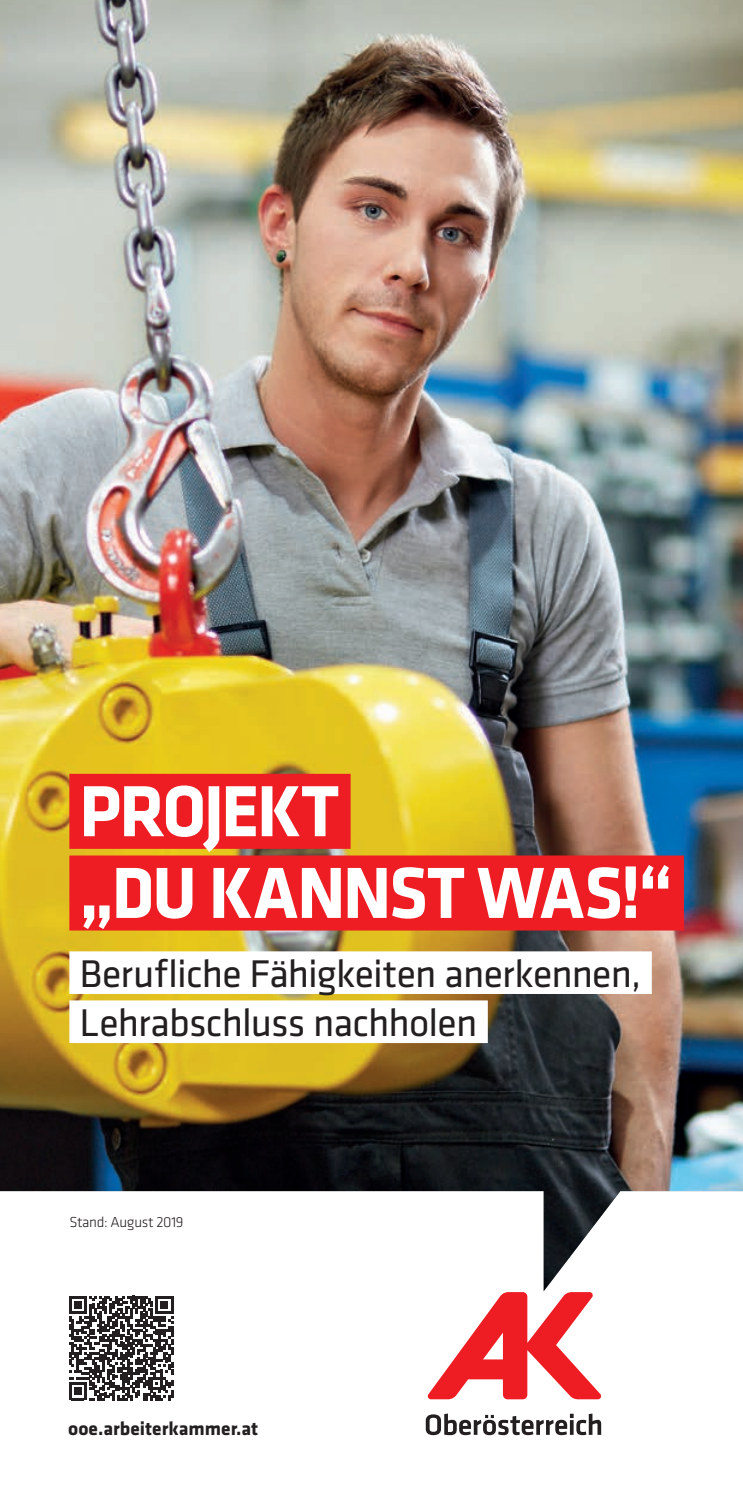
<style>
.page{position:relative;width:743px;height:1488px;background:#fff}
.page>*{position:absolute;margin:0;border:0;box-sizing:border-box;transform-origin:0 0}
.t1{font:700 75px/81.8px "Klavika Basic";letter-spacing:-.03em;color:#fff;scale:.95 1}
.t2{font:40px/48.8px "Klavika Basic";letter-spacing:-.02em;color:#231f20}
.t3{font:700 19.5px "Klavika Basic";color:#231f20}
.t4{font:300 15px "Klavika Basic";letter-spacing:-.02em;color:#231f20}
</style>
<div class="page">
<img style="left:0;top:0;width:743px;height:1291px">
<div style="left:69px;top:774px;width:282px;height:75px;background:#ee1d23"></div>
<div style="left:69px;top:855px;width:615px;height:75px;background:#ee1d23"></div>
<div style="left:69px;top:951px;width:583px;height:43px;background:#fff"></div>
<div style="left:69px;top:1000px;width:419px;height:43px;background:#fff"></div>
<svg style="left:427px;top:1292px;width:175px;height:107px"></svg>
<svg style="left:426px;top:1413px;width:175px;height:22px"></svg>
<svg style="left:69px;top:1295px;width:104px;height:105px"></svg>
<h1 class="t1" style="left:79px;top:767px;width:626px">PROJEKT<br>„DU KANNST WAS!“</h1>
<p class="t2" style="left:79px;top:948px;width:563px">Berufliche Fähigkeiten anerkennen,<br>Lehrabschluss nachholen</p>
<p class="t4" style="left:69px;top:1213px;width:116px">Stand: August 2019</p>
<p class="t3" style="left:68px;top:1414px;width:191px">ooe.arbeiterkammer.at</p>
</div>
